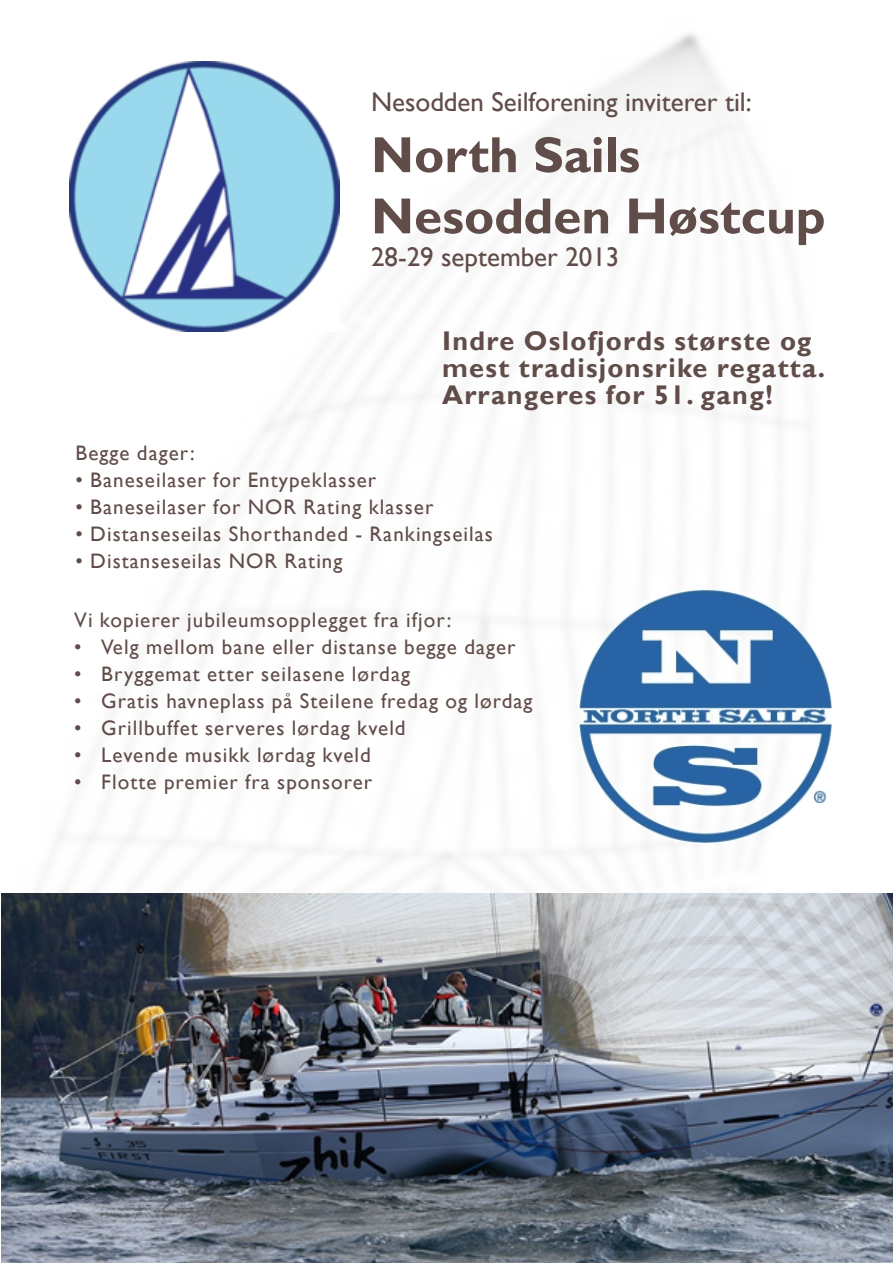
<style>
.page{position:relative;width:893px;height:1263px;background:#fff}
.page>*{position:absolute;margin:0;border:0;box-sizing:border-box;transform-origin:0 0}
.t1{font:700 51px/61.2px "Gill Sans";color:#604c48}
.t2{font:700 27px/27px "Gill Sans";letter-spacing:.05em;color:#604c48}
.t3{font:27px "Gill Sans";color:#604c48}
.t4{font:21px "Gill Sans";letter-spacing:.05em;color:#604c48}
</style>
<div class="page">
<img style="left:0;top:33px;width:810px;height:1121px">
<img style="left:1px;top:893px;width:892px;height:370px">
<img style="left:69px;top:61px;width:270px;height:270px">
<img style="left:559px;top:569px;width:273px;height:294px">
<p class="t3" style="left:371px;top:86px;width:382px">Nesodden Seilforening inviterer til:</p>
<p class="t1" style="left:371px;top:126px;width:456px">North Sails<br>Nesodden Høstcup</p>
<p class="t3" style="left:371px;top:241px;width:250px">28-29 september 2013</p>
<p class="t2" style="left:442px;top:328px;width:385px">Indre Oslofjords største og mest tradisjonsrike regatta.<br>Arrangeres for 51. gang!</p>
<p class="t4" style="left:75px;top:441px;width:121px">Begge dager:</p>
<p class="t4" style="left:75px;top:468px;width:302px">• Baneseilaser for Entypeklasser</p>
<p class="t4" style="left:75px;top:495px;width:359px">• Baneseilaser for NOR Rating klasser</p>
<p class="t4" style="left:75px;top:522px;width:419px">• Distanseseilas Shorthanded - Rankingseilas</p>
<p class="t4" style="left:75px;top:549px;width:268px">• Distanseseilas NOR Rating</p>
<p class="t4" style="left:74px;top:608px;width:378px">Vi kopierer jubileumsopplegget fra ifjor:</p>
<p class="t4" style="left:74px;top:635px;width:443px">• Velg mellom bane eller distanse begge dager</p>
<p class="t4" style="left:74px;top:662px;width:337px">• Bryggemat etter seilasene lørdag</p>
<p class="t4" style="left:74px;top:689px;width:460px">• Gratis havneplass på Steilene fredag og lørdag</p>
<p class="t4" style="left:74px;top:716px;width:333px">• Grillbuffet serveres lørdag kveld</p>
<p class="t4" style="left:74px;top:743px;width:298px">• Levende musikk lørdag kveld</p>
<p class="t4" style="left:74px;top:770px;width:299px">• Flotte premier fra sponsorer</p>
</div>
